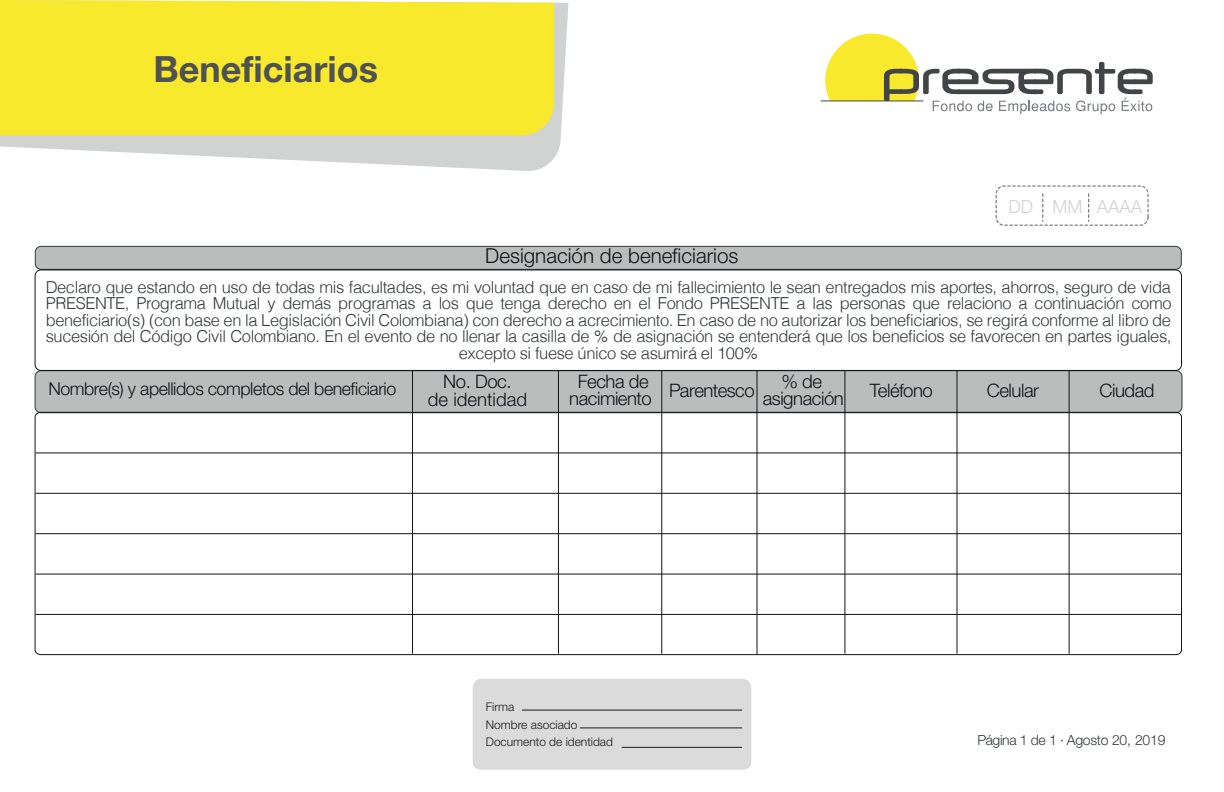
<style>
.page{position:relative;width:1224px;height:792px;background:#fff}
.page>*{position:absolute;margin:0;border:0;box-sizing:border-box;transform-origin:0 0}
.t1{font:700 36px "Helvetica Neue";color:#4f5252}
.t2{font:300 20.6px "Helvetica Neue LT Std";color:#101315}
.t3{font:300 18.6px/16.6px "Helvetica Neue LT Std";letter-spacing:-.025em;color:#101315;text-align:center}
.t4{font:300 18.6px/18.2px "Helvetica Neue LT Std";color:#101315;text-align:center}
.t5{font:300 18px "Helvetica Neue LT Std";color:#d1d2d2}
.t6{font:300 17.8px "Helvetica Neue LT Std";letter-spacing:-.025em;color:#101315}
.t7{font:300 16.6px/16.6px "Helvetica";letter-spacing:-.025em;color:#333739;text-align:center}
.t8{font:300 14px "Helvetica Neue LT Std";letter-spacing:-.02em;color:#333739}
.t9{font:300 12px "Helvetica Neue LT Std";color:#1e191e}
</style>
<div class="page">
<svg style="left:0;top:2px;width:569px;height:169px;fill:#d1d2d2"></svg>
<div style="left:0;top:0;width:554px;height:136px;background:#f8e92c"></div>
<svg style="left:825px;top:34px;width:328px;height:80px"></svg>
<hr style="left:821px;top:100px;width:102px;height:1px;background:#424545">
<div style="left:35px;top:246px;width:1146px;height:23px;background:#bbbdbd;border-radius:6px"></div>
<div style="left:35px;top:246px;width:1147px;height:24px;border:1px solid #333739;border-radius:6px"></div>
<div style="left:35px;top:371px;width:1147px;height:42px;background:#bbbdbd;border-radius:6px"></div>
<div style="left:35px;top:370px;width:1147px;height:43px;border:1px solid #333739;border-radius:6px"></div>
<hr style="left:558px;top:370px;width:1px;height:284px;background:#101315">
<hr style="left:412px;top:370px;width:1px;height:284px;background:#101315">
<hr style="left:1069px;top:370px;width:1px;height:284px;background:#101315">
<hr style="left:957px;top:370px;width:1px;height:284px;background:#101315">
<hr style="left:757px;top:371px;width:1px;height:284px;background:#101315">
<hr style="left:845px;top:370px;width:1px;height:284px;background:#101315">
<hr style="left:661px;top:370px;width:1px;height:284px;background:#101315">
<svg style="left:35px;top:412px;width:1147px;height:243px"></svg>
<div style="left:35px;top:270px;width:1147px;height:101px;border:1px solid #101315;border-radius:6px"></div>
<div style="left:996px;top:185px;width:153px;height:41px;border:1px dashed #7c7f81;border-radius:8px"></div>
<svg style="left:1042px;top:194px;width:1px;height:27px"></svg>
<svg style="left:1088px;top:194px;width:1px;height:27px"></svg>
<div style="left:473px;top:679px;width:278px;height:91px;background:#dadbda"></div>
<hr style="left:622px;top:747px;width:120px;height:1px;background:#1e191e">
<hr style="left:580px;top:728px;width:162px;height:1px;background:#1e191e">
<hr style="left:522px;top:710px;width:220px;height:1px;background:#1e191e">
<h1 class="t1" style="left:154px;top:41px;width:226px">Beneficiarios</h1>
<p class="t5" style="left:1008px;top:195px;width:135px">DD MM AAAA</p>
<p class="t2" style="left:485px;top:243px;width:255px">Designación de beneficiarios</p>
<p class="t7" style="left:46px;top:277px;width:1127px">Declaro que estando en uso de todas mis facultades, es mi voluntad que en caso de mi fallecimiento le sean entregados mis aportes, ahorros, seguro de vida PRESENTE, Programa Mutual y demás programas a los que tenga derecho en el Fondo PRESENTE a las personas que relaciono a continuación como beneficiario(s) (con base en la Legislación Civil Colombiana) con derecho a acrecimiento. En caso de no autorizar los beneficiarios, se regirá conforme al libro de sucesión del Código Civil Colombiano. En el evento de no llenar la casilla de % de asignación se entenderá que los beneficios se favorecen en partes iguales, excepto si fuese único se asumirá el 100%</p>
<p class="t4" style="left:428px;top:372px;width:101px">No. Doc.<br>de identidad</p>
<p class="t3" style="left:569px;top:386px;width:187px">nacimiento Parentesco</p>
<p class="t3" style="left:763px;top:373px;width:83px">% de asignación</p>
<p class="t3" style="left:578px;top:373px;width:72px">Fecha de</p>
<p class="t6" style="left:48px;top:378px;width:349px">Nombre(s) y apellidos completos del beneficiario</p>
<p class="t3" style="left:870px;top:381px;width:65px">Teléfono</p>
<p class="t3" style="left:987px;top:381px;width:54px">Celular</p>
<p class="t3" style="left:1099px;top:381px;width:57px">Ciudad</p>
<p class="t9" style="left:486px;top:699px;width:30px">Firma</p>
<p class="t9" style="left:486px;top:734px;width:129px">Documento de identidad</p>
<p class="t9" style="left:486px;top:717px;width:93px">Nombre asociado</p>
<p class="t8" style="left:978px;top:731px;width:189px">Página 1 de 1 · Agosto 20, 2019</p>
</div>
